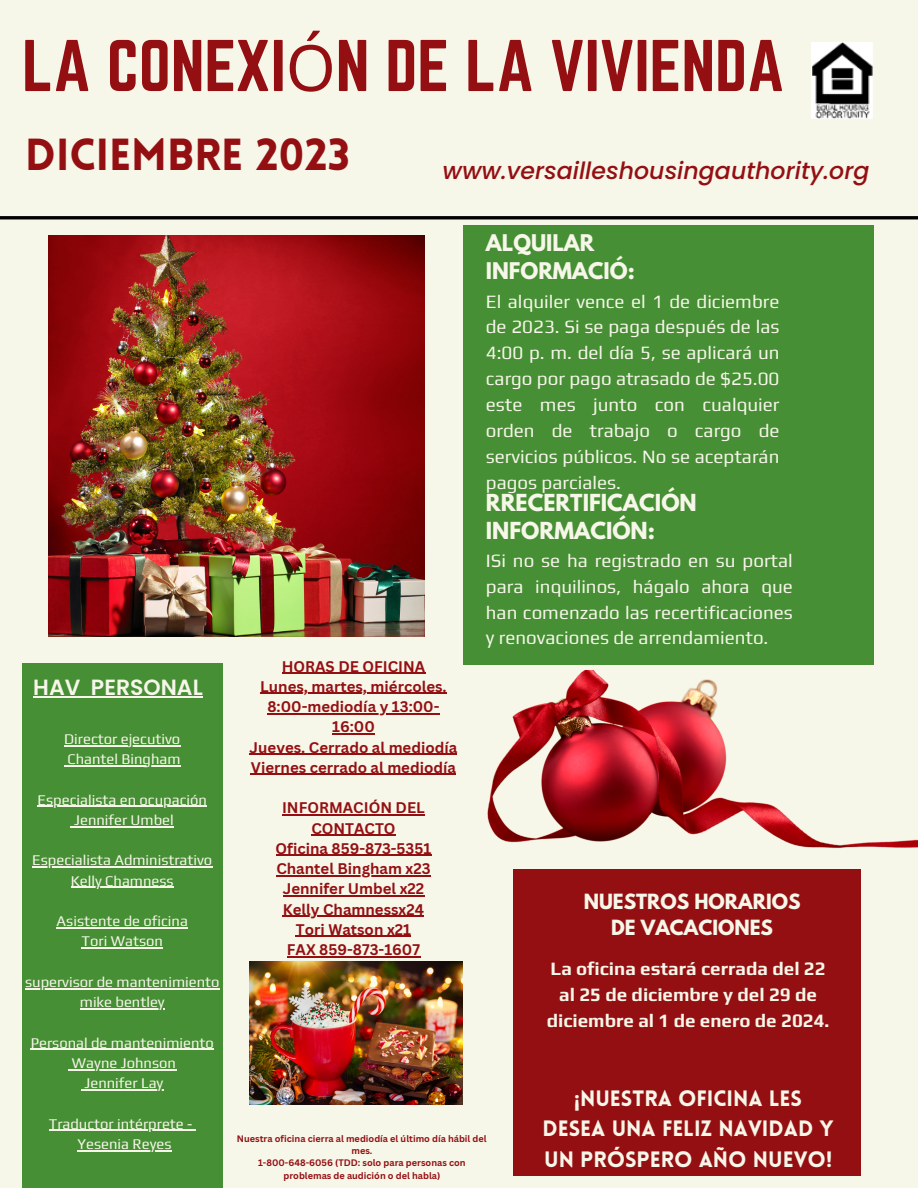
<style>
.page{position:relative;width:918px;height:1188px;background:#f6f6e9}
.page>*{position:absolute;margin:0;border:0;box-sizing:border-box;transform-origin:0 0}
.t1{font:63.9px "Norwester";color:#940f12}
.t2{font:900 43.8px "Lovelo";color:#940f12}
.t3{font:italic 500 23.7px "Poppins";color:#940f12}
.t4{font:600 22.05px "Poppins";color:#f6f6e9}
.t5{font:900 21.75px/30.3px "Lovelo";color:#f6f6e9;text-align:center}
.t6{font:700 20.85px "League Spartan";color:#f6f6e9}
.t7{font:700 20.4px "League Spartan";color:#f6f6e9}
.t8{font:18.75px/25.8px "Play";color:#f6f6e9;text-align:justify}
.t9{font:700 18.75px/25.8px "Play";color:#f6f6e9;text-align:center}
.t10{font:700 18.6px/25.8px "League Spartan";color:#f6f6e9;text-align:center}
.t11{font:700 15px/20.2px "Canva Sans";color:#940f12;text-align:center}
.t12{font:14.7px "Play";color:#f6f6e9}
.t13{font:700 9.15px/12.3px "Canva Sans";color:#940f12;text-align:center}
.s1{font-family:"Noto Sans"}
</style>
<div class="page">
<div style="left:22px;top:663px;width:201px;height:525px;background:#468f34"></div>
<img style="left:48px;top:235px;width:376px;height:402px">
<div style="left:513px;top:869px;width:348px;height:307px;background:#940f12"></div>
<div style="left:463px;top:225px;width:411px;height:440px;background:#468f34"></div>
<img style="left:487px;top:670px;width:431px;height:178px">
<hr style="left:0;top:216px;width:918px;height:3px;background:#000">
<img style="left:249px;top:962px;width:214px;height:143px">
<img style="left:812px;top:42px;width:61px;height:77px">
<hr style="left:33px;top:696px;width:47px;height:1px;background:#f6f6e9">
<hr style="left:91px;top:696px;width:112px;height:1px;background:#f6f6e9">
<hr style="left:64px;top:745px;width:116px;height:1px;background:#f6f6e9">
<hr style="left:67px;top:765px;width:114px;height:1px;background:#f6f6e9">
<hr style="left:38px;top:806px;width:169px;height:1px;background:#f6f6e9">
<hr style="left:74px;top:826px;width:100px;height:1px;background:#f6f6e9">
<hr style="left:32px;top:867px;width:180px;height:1px;background:#f6f6e9">
<hr style="left:71px;top:887px;width:103px;height:1px;background:#f6f6e9">
<hr style="left:57px;top:927px;width:131px;height:1px;background:#f6f6e9">
<hr style="left:82px;top:948px;width:81px;height:1px;background:#f6f6e9">
<hr style="left:25px;top:988px;width:195px;height:1px;background:#f6f6e9">
<hr style="left:80px;top:1008px;width:85px;height:1px;background:#f6f6e9">
<hr style="left:31px;top:1049px;width:183px;height:1px;background:#f6f6e9">
<hr style="left:72px;top:1069px;width:104px;height:1px;background:#f6f6e9">
<hr style="left:85px;top:1089px;width:78px;height:1px;background:#f6f6e9">
<hr style="left:49px;top:1130px;width:143px;height:1px;background:#f6f6e9">
<hr style="left:78px;top:1150px;width:94px;height:1px;background:#f6f6e9">
<hr style="left:282px;top:673px;width:143px;height:1px;background:#940f12">
<hr style="left:260px;top:693px;width:187px;height:1px;background:#940f12">
<hr style="left:267px;top:713px;width:173px;height:1px;background:#940f12">
<hr style="left:332px;top:733px;width:43px;height:2px;background:#940f12">
<hr style="left:250px;top:754px;width:207px;height:1px;background:#940f12">
<hr style="left:251px;top:774px;width:205px;height:1px;background:#940f12">
<hr style="left:282px;top:814px;width:143px;height:2px;background:#940f12">
<hr style="left:311px;top:835px;width:85px;height:1px;background:#940f12">
<hr style="left:276px;top:855px;width:155px;height:1px;background:#940f12">
<hr style="left:276px;top:875px;width:155px;height:1px;background:#940f12">
<hr style="left:283px;top:895px;width:141px;height:2px;background:#940f12">
<hr style="left:283px;top:916px;width:141px;height:1px;background:#940f12">
<hr style="left:296px;top:936px;width:115px;height:1px;background:#940f12">
<hr style="left:287px;top:956px;width:133px;height:1px;background:#940f12">
<p class="t1" style="left:22px;top:27px;width:764px">LA CONEXI<span class="s1">Ó</span>N DE LA VIVIENDA</p>
<p class="t2" style="left:25px;top:137px;width:326px">DICIEMBRE 2023</p>
<p class="t3" style="left:442px;top:154px;width:429px">www.versailleshousingauthority.org</p>
<p class="t7" style="left:486px;top:233px;width:110px">ALQUILAR</p>
<p class="t7" style="left:486px;top:261px;width:150px">INFORMACIÓ:</p>
<p class="t8" style="left:486px;top:288px;width:295px">El alquiler vence el 1 de diciembre de 2023. Si se paga después de las 4:00 p. m. del día 5, se aplicará un cargo por pago atrasado de $25.00 este mes junto con cualquier orden de trabajo o cargo de servicios públicos. No se aceptarán pagos parciales.</p>
<p class="t6" style="left:486px;top:492px;width:212px">RRECERTIFICACIÓN</p>
<p class="t6" style="left:486px;top:520px;width:171px">INFORMACIÓN:</p>
<p class="t8" style="left:486px;top:547px;width:308px">ISi no se ha registrado en su portal para inquilinos, hágalo ahora que han comenzado las recertificaciones y renovaciones de arrendamiento.</p>
<p class="t4" style="left:33px;top:671px;width:171px">HAV PERSONAL</p>
<p class="t12" style="left:64px;top:730px;width:118px">Director ejecutivo</p>
<p class="t12" style="left:67px;top:750px;width:115px">Chantel Bingham</p>
<p class="t12" style="left:38px;top:791px;width:171px">Especialista en ocupación</p>
<p class="t12" style="left:74px;top:811px;width:101px">Jennifer Umbel</p>
<p class="t12" style="left:32px;top:852px;width:182px">Especialista Administrativo</p>
<p class="t12" style="left:71px;top:872px;width:104px">Kelly Chamness</p>
<p class="t12" style="left:57px;top:912px;width:133px">Asistente de oficina</p>
<p class="t12" style="left:82px;top:933px;width:83px">Tori Watson</p>
<p class="t12" style="left:25px;top:973px;width:196px">supervisor de mantenimiento</p>
<p class="t12" style="left:80px;top:993px;width:86px">mike bentley</p>
<p class="t12" style="left:31px;top:1034px;width:185px">Personal de mantenimiento</p>
<p class="t12" style="left:72px;top:1054px;width:106px">Wayne Johnson</p>
<p class="t12" style="left:85px;top:1074px;width:80px">Jennifer Lay</p>
<p class="t12" style="left:49px;top:1115px;width:145px">Traductor intérprete -</p>
<p class="t12" style="left:78px;top:1135px;width:96px">Yesenia Reyes</p>
<p class="t11" style="left:282px;top:656px;width:145px">HORAS DE OFICINA</p>
<p class="t11" style="left:260px;top:676px;width:188px">Lunes, martes, miércoles.<br>8:00-mediodía y 13:00-<br>16:00</p>
<p class="t11" style="left:250px;top:737px;width:209px">Jueves. Cerrado al mediodía</p>
<p class="t11" style="left:251px;top:757px;width:207px">Viernes cerrado al mediodía</p>
<p class="t11" style="left:282px;top:797px;width:144px">INFORMACIÓN DEL<br>CONTACTO</p>
<p class="t11" style="left:276px;top:838px;width:157px">Oficina 859-873-5351</p>
<p class="t11" style="left:276px;top:858px;width:156px">Chantel Bingham x23</p>
<p class="t11" style="left:283px;top:878px;width:143px">Jennifer Umbel x22</p>
<p class="t11" style="left:283px;top:899px;width:143px">Kelly Chamnessx24</p>
<p class="t11" style="left:296px;top:919px;width:117px">Tori Watson x21</p>
<p class="t11" style="left:287px;top:939px;width:135px">FAX 859-873-1607</p>
<p class="t13" style="left:237px;top:1132px;width:251px">Nuestra oficina cierra al mediodía el último día hábil del mes.</p>
<p class="t13" style="left:258px;top:1157px;width:209px">1-800-648-6056 (TDD: solo para personas con problemas de audición o del habla)</p>
<p class="t10" style="left:584px;top:891px;width:218px">NUESTROS HORARIOS<br>DE VACACIONES</p>
<p class="t9" style="left:547px;top:956px;width:284px">La oficina estará cerrada del 22 al 25 de diciembre y del 29 de diciembre al 1 de enero de 2024.</p>
<p class="t5" style="left:543px;top:1085px;width:293px">¡NUESTRA OFICINA LES<br>DESEA UNA FELIZ NAVIDAD Y<br>UN PRÓSPERO AÑO NUEVO!</p>
</div>
